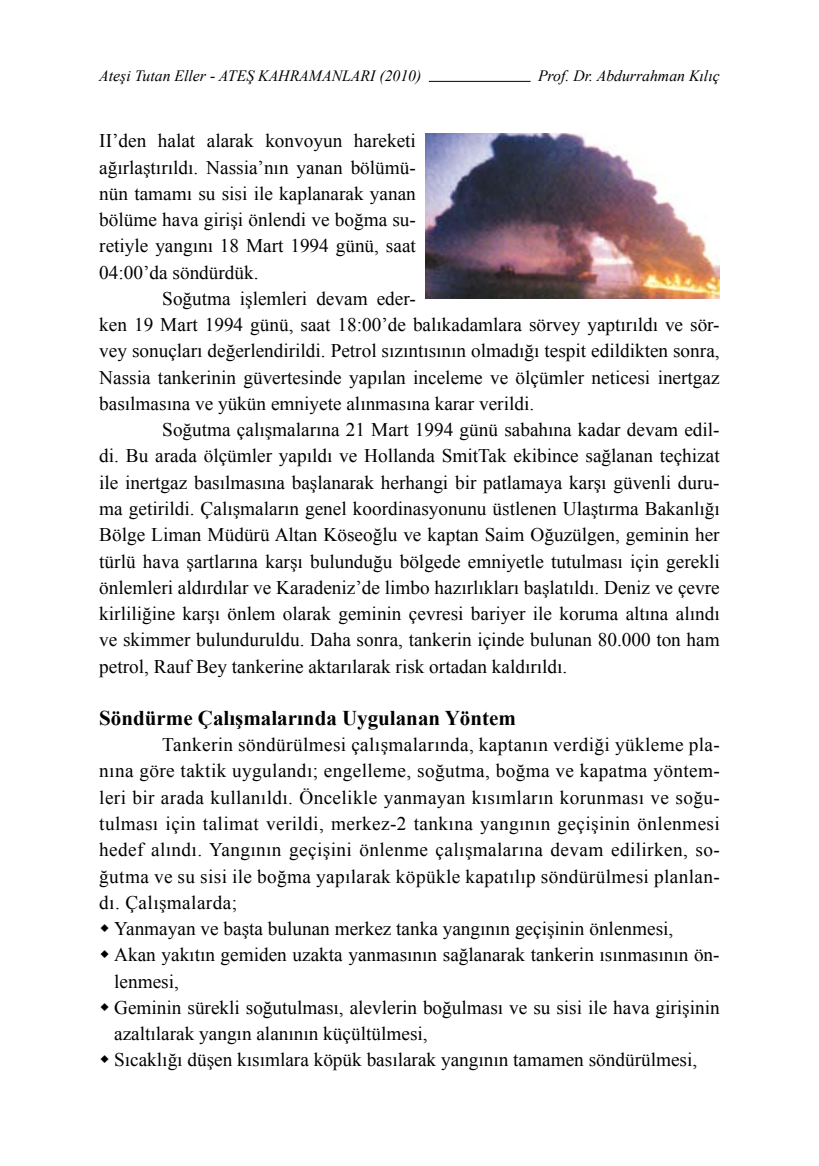
<style>
.page{position:relative;width:819px;height:1166px;background:#fff}
.page>*{position:absolute;margin:0;border:0;box-sizing:border-box;transform-origin:0 0}
.t1{font:700 21px "Times New Roman";color:#000}
.t2{font:19.25px/26.2px "Times New Roman";color:#000;text-align:justify}
.t3{font:19.25px "Times New Roman";letter-spacing:.02em;color:#000}
.t4{font:italic 15.75px "Times New Roman";color:#000}
</style>
<div class="page">
<hr style="left:429px;top:81px;width:101px;height:1px;background:#000">
<img style="left:426px;top:134px;width:293px;height:165px">
<p class="t4" style="left:99px;top:64px;width:323px">Ateşi Tutan Eller - ATEŞ KAHRAMANLARI (2010)</p>
<p class="t4" style="left:538px;top:64px;width:183px">Prof. Dr. Abdurrahman Kılıç</p>
<p class="t2" style="left:99px;top:127px;width:318px">II’den halat alarak konvoyun hareketi ağırlaştırıldı. Nassia’nın yanan bölümü&shy;nün tamamı su sisi ile kaplanarak yanan bölüme hava girişi önlendi ve boğma su&shy;retiyle yangını 18 Mart 1994 günü, saat 04:00’da söndürdük.</p>
<p class="t2" style="left:99px;top:285px;width:622px;text-align:left;text-indent:63px">Soğutma işlemleri devam eder-<br>ken 19 Mart 1994 günü, saat 18:00’de balıkadamlara sörvey yaptırıldı ve sör&shy;vey sonuçları değerlendirildi. Petrol sızıntısının olmadığı tespit edildikten sonra, Nassia tankerinin güvertesinde yapılan inceleme ve ölçümler neticesi inertgaz basılmasına ve yükün emniyete alınmasına karar verildi.</p>
<p class="t2" style="left:99px;top:416px;width:622px;text-indent:63px">Soğutma çalışmalarına 21 Mart 1994 günü sabahına kadar devam edil&shy;di. Bu arada ölçümler yapıldı ve Hollanda SmitTak ekibince sağlanan teçhizat ile inertgaz basılmasına başlanarak herhangi bir patlamaya karşı güvenli duru&shy;ma getirildi. Çalışmaların genel koordinasyonunu üstlenen Ulaştırma Bakanlığı Bölge Liman Müdürü Altan Köseoğlu ve kaptan Saim Oğuzülgen, geminin her türlü hava şartlarına karşı bulunduğu bölgede emniyetle tutulması için gerekli önlemleri aldırdılar ve Karadeniz’de limbo hazırlıkları başlatıldı. Deniz ve çevre kirliliğine karşı önlem olarak geminin çevresi bariyer ile koruma altına alındı ve skimmer bulunduruldu. Daha sonra, tankerin içinde bulunan 80.000 ton ham petrol, Rauf Bey tankerine aktarılarak risk ortadan kaldırıldı.</p>
<p class="t1" style="left:99px;top:703px;width:418px">Söndürme Çalışmalarında Uygulanan Yöntem</p>
<p class="t3" style="left:162px;top:732px;width:559px">Tankerin söndürülmesi çalışmalarında, kaptanın verdiği yükleme pla-</p>
<p class="t3" style="left:99px;top:758px;width:622px">nına göre taktik uygulandı; engelleme, soğutma, boğma ve kapatma yöntem-</p>
<p class="t3" style="left:99px;top:784px;width:622px">leri bir arada kullanıldı. Öncelikle yanmayan kısımların korunması ve soğu-</p>
<p class="t3" style="left:99px;top:810px;width:622px">tulması için talimat verildi, merkez-2 tankına yangının geçişinin önlenmesi</p>
<p class="t3" style="left:99px;top:837px;width:622px">hedef alındı. Yangının geçişini önlenme çalışmalarına devam edilirken, so-</p>
<p class="t3" style="left:99px;top:863px;width:622px">ğutma ve su sisi ile boğma yapılarak köpükle kapatılıp söndürülmesi planlan-</p>
<p class="t3" style="left:99px;top:889px;width:139px">dı. Çalışmalarda;</p>
<p class="t2" style="left:114px;top:915px;width:560px">Yanmayan ve başta bulunan merkez tanka yangının geçişinin önlenmesi,</p>
<p class="t2" style="left:114px;top:941px;width:607px">Akan yakıtın gemiden uzakta yanmasının sağlanarak tankerin ısınmasının ön-</p>
<p class="t2" style="left:114px;top:967px;width:66px">lenmesi,</p>
<p class="t2" style="left:114px;top:994px;width:607px">Geminin sürekli soğutulması, alevlerin boğulması ve su sisi ile hava girişinin</p>
<p class="t2" style="left:114px;top:1020px;width:315px">azaltılarak yangın alanının küçültülmesi,</p>
<p class="t2" style="left:114px;top:1046px;width:584px">Sıcaklığı düşen kısımlara köpük basılarak yangının tamamen söndürülmesi,</p>
</div>
